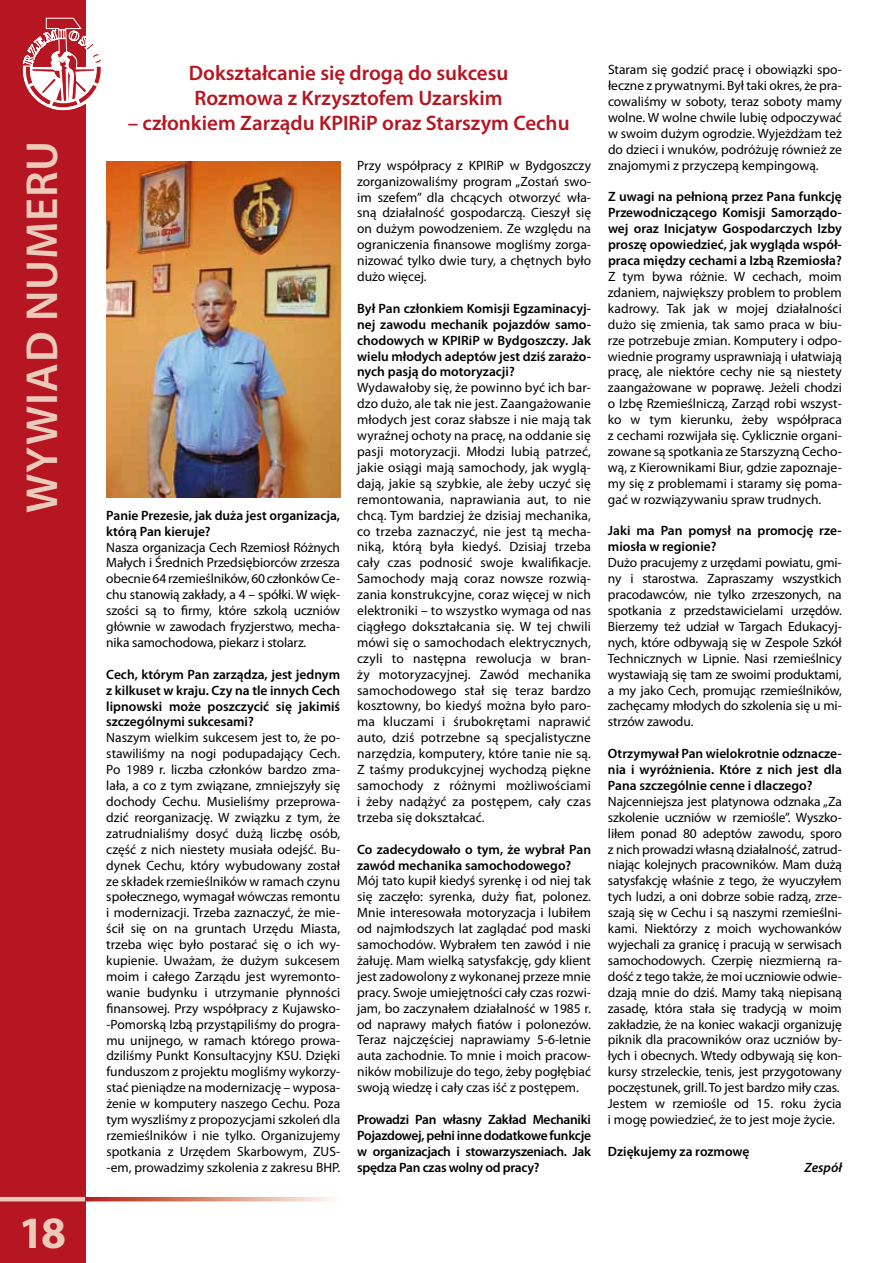
<style>
.page{position:relative;width:893px;height:1263px;background:#fff}
.page>*{position:absolute;margin:0;border:0;box-sizing:border-box;transform-origin:0 0}
.t1{font:600 45px "Myriad Pro";letter-spacing:.02em;color:#eccaba}
.t2{font:700 45px "Myriad Pro";color:#eccaba}
.t3{font:600 21px/25.2px "Myriad Pro";color:#b51621}
.t4{font:13.5px/15.9px "Myriad Pro";letter-spacing:-.01em;color:#000;text-align:justify}
.t5{font:600 13.5px/15.9px "Myriad Pro";color:#000;text-align:justify}
.t6{font:italic 600 13.5px "Myriad Pro";color:#000}
</style>
<div class="page">
<div style="left:0;top:0;width:85px;height:1263px;background:#b51621"></div>
<hr style="left:0;top:1197px;width:85px;height:4px;background:#eccaba">
<svg style="left:85px;top:1197px;width:248px;height:4px"></svg>
<svg style="left:22px;top:18px;width:80px;height:93px"></svg>
<img style="left:106px;top:162px;width:234px;height:336px">
<h1 class="t1" style="left:13px;top:512px;width:373px;rotate:-90deg">WYWIAD NUMERU</h1>
<h1 class="t2" style="left:19px;top:1203px;width:49px">18</h1>
<h2 class="t3" style="left:189px;top:59px;width:321px">Dokształcanie się drogą do sukcesu<br>Rozmowa z Krzysztofem Uzarskim</h2>
<h2 class="t3" style="left:128px;top:110px;width:443px">– członkiem Zarządu KPIRiP oraz Starszym Cechu</h2>
<p class="t5" style="left:106px;top:507px;width:235px">Panie Prezesie, jak duża jest organizacja, którą Pan kieruje?</p>
<p class="t4" style="left:106px;top:539px;width:235px">Nasza organizacja Cech Rzemiosł Różnych Małych i Średnich Przedsiębiorców zrzesza obecnie 64 rzemieślników, 60 członków Ce&shy;chu stanowią zakłady, a 4 – spółki. W więk&shy;szości są to firmy, które szkolą uczniów głównie w zawodach fryzjerstwo, mecha&shy;nika samochodowa, piekarz i stolarz.</p>
<p class="t5" style="left:106px;top:666px;width:235px">Cech, którym Pan zarządza, jest jednym z kilkuset w kraju. Czy na tle innych Cech lipnowski może poszczycić się jakimiś szczególnymi sukcesami?</p>
<p class="t4" style="left:106px;top:730px;width:235px">Naszym wielkim sukcesem jest to, że po&shy;stawiliśmy na nogi podupadający Cech.<br>Po 1989 r. liczba członków bardzo zma&shy;lała, a co z tym związane, zmniejszyły się dochody Cechu. Musieliśmy przeprowa&shy;dzić reorganizację. W związku z tym, że zatrudnialiśmy dosyć dużą liczbę osób, część z nich niestety musiała odejść. Bu&shy;dynek Cechu, który wybudowany został ze składek rzemieślników w ramach czynu społecznego, wymagał wówczas remontu i modernizacji. Trzeba zaznaczyć, że mie&shy;ścił się on na gruntach Urzędu Miasta, trzeba więc było postarać się o ich wy&shy;kupienie. Uważam, że dużym sukcesem moim i całego Zarządu jest wyremonto&shy;wanie budynku i utrzymanie płynności finansowej. Przy współpracy z Kujawsko--Pomorską Izbą przystąpiliśmy do progra&shy;mu unijnego, w ramach którego prowa&shy;dziliśmy Punkt Konsultacyjny KSU. Dzięki funduszom z projektu mogliśmy wykorzy&shy;stać pieniądze na modernizację – wyposa&shy;żenie w komputery naszego Cechu. Poza tym wyszliśmy z propozycjami szkoleń dla rzemieślników i nie tylko. Organizujemy spotkania z Urzędem Skarbowym, ZUS--em, prowadzimy szkolenia z zakresu BHP.</p>
<p class="t4" style="left:357px;top:157px;width:235px">Przy współpracy z KPIRiP w Bydgoszczy zorganizowaliśmy program „Zostań swo&shy;im szefem” dla chcących otworzyć wła&shy;sną działalność gospodarczą. Cieszył się on dużym powodzeniem. Ze względu na ograniczenia finansowe mogliśmy zorga&shy;nizować tylko dwie tury, a chętnych było dużo więcej.</p>
<p class="t5" style="left:357px;top:300px;width:235px">Był Pan członkiem Komisji Egzaminacyj&shy;nej zawodu mechanik pojazdów samo&shy;chodowych w KPIRiP w Bydgoszczy. Jak wielu młodych adeptów jest dziś zarażo&shy;nych pasją do motoryzacji?</p>
<p class="t4" style="left:357px;top:380px;width:235px">Wydawałoby się, że powinno być ich bar&shy;dzo dużo, ale tak nie jest. Zaangażowanie młodych jest coraz słabsze i nie mają tak wyraźnej ochoty na pracę, na oddanie się pasji motoryzacji. Młodzi lubią patrzeć, jakie osiągi mają samochody, jak wyglą&shy;dają, jakie są szybkie, ale żeby uczyć się remontowania, naprawiania aut, to nie chcą. Tym bardziej że dzisiaj mechanika, co trzeba zaznaczyć, nie jest tą mecha&shy;niką, którą była kiedyś. Dzisiaj trzeba cały czas podnosić swoje kwalifikacje.<br>Samochody mają coraz nowsze rozwią&shy;zania konstrukcyjne, coraz więcej w nich elektroniki – to wszystko wymaga od nas ciągłego dokształcania się. W tej chwili mówi się o samochodach elektrycznych, czyli to następna rewolucja w bran&shy;ży motoryzacyjnej. Zawód mechanika samochodowego stał się teraz bardzo kosztowny, bo kiedyś można było paro&shy;ma kluczami i śrubokrętami naprawić auto, dziś potrzebne są specjalistyczne narzędzia, komputery, które tanie nie są.<br>Z taśmy produkcyjnej wychodzą piękne samochody z różnymi możliwościami i żeby nadążyć za postępem, cały czas trzeba się dokształcać.</p>
<p class="t5" style="left:357px;top:841px;width:235px">Co zadecydowało o tym, że wybrał Pan zawód mechanika samochodowego?</p>
<p class="t4" style="left:357px;top:873px;width:235px">Mój tato kupił kiedyś syrenkę i od niej tak się zaczęło: syrenka, duży fiat, polonez.<br>Mnie interesowała motoryzacja i lubiłem od najmłodszych lat zaglądać pod maski samochodów. Wybrałem ten zawód i nie żałuję. Mam wielką satysfakcję, gdy klient jest zadowolony z wykonanej przeze mnie pracy. Swoje umiejętności cały czas rozwi&shy;jam, bo zaczynałem działalność w 1985 r. od naprawy małych fiatów i polonezów.<br>Teraz najczęściej naprawiamy 5-6-letnie auta zachodnie. To mnie i moich pracow&shy;ników mobilizuje do tego, żeby pogłębiać swoją wiedzę i cały czas iść z postępem.</p>
<p class="t5" style="left:357px;top:1111px;width:235px">Prowadzi Pan własny Zakład Mechaniki Pojazdowej, pełni innedodatkowe funkcje w organizacjach i stowarzyszeniach. Jak spędza Pan czas wolny od pracy?</p>
<p class="t4" style="left:608px;top:62px;width:235px">Staram się godzić pracę i obowiązki spo&shy;łeczne z prywatnymi. Był taki okres, że pra&shy;cowaliśmy w soboty, teraz soboty mamy wolne. W wolne chwile lubię odpoczywać w swoim dużym ogrodzie. Wyjeżdżam też do dzieci i wnuków, podróżuję również ze znajomymi z przyczepą kempingową.</p>
<p class="t5" style="left:608px;top:189px;width:235px">Z uwagi na pełnioną przez Pana funkcję Przewodniczącego Komisji Samorządo&shy;wej oraz Inicjatyw Gospodarczych Izby proszę opowiedzieć, jak wygląda współ&shy;praca między cechami a Izbą Rzemiosła?</p>
<p class="t4" style="left:608px;top:268px;width:235px">Z tym bywa różnie. W cechach, moim zdaniem, największy problem to problem kadrowy. Tak jak w mojej działalności dużo się zmienia, tak samo praca w biu&shy;rze potrzebuje zmian. Komputery i odpo&shy;wiednie programy usprawniają i ułatwiają pracę, ale niektóre cechy nie są niestety zaangażowane w poprawę. Jeżeli chodzi o Izbę Rzemieślniczą, Zarząd robi wszyst&shy;ko w tym kierunku, żeby współpraca z cechami rozwijała się. Cyklicznie organi&shy;zowane są spotkania ze Starszyzną Cecho&shy;wą, z Kierownikami Biur, gdzie zapoznaje&shy;my się z problemami i staramy się poma&shy;gać w rozwiązywaniu spraw trudnych.</p>
<p class="t5" style="left:608px;top:523px;width:235px">Jaki ma Pan pomysł na promocję rze&shy;miosła w regionie?</p>
<p class="t4" style="left:608px;top:555px;width:235px">Dużo pracujemy z urzędami powiatu, gmi&shy;ny i starostwa. Zapraszamy wszystkich pracodawców, nie tylko zrzeszonych, na spotkania z przedstawicielami urzędów.<br>Bierzemy też udział w Targach Edukacyj&shy;nych, które odbywają się w Zespole Szkół Technicznych w Lipnie. Nasi rzemieślnicy wystawiają się tam ze swoimi produktami, a my jako Cech, promując rzemieślników, zachęcamy młodych do szkolenia się u mi&shy;strzów zawodu.</p>
<p class="t5" style="left:608px;top:745px;width:235px">Otrzymywał Pan wielokrotnie odznacze&shy;nia i wyróżnienia. Które z nich jest dla Pana szczególnie cenne i dlaczego?</p>
<p class="t4" style="left:608px;top:793px;width:235px;text-align:left">Najcenniejsza jest platynowa odznaka „Za szkolenie uczniów w rzemiośle”. Wyszko&shy;liłem ponad 80 adeptów zawodu, sporo z nich prowadzi własną działalność, zatrud&shy;niając kolejnych pracowników. Mam dużą satysfakcję właśnie z tego, że wyuczyłem tych ludzi, a oni dobrze sobie radzą, zrze&shy;szają się w Cechu i są naszymi rzemieślni&shy;kami. Niektórzy z moich wychowanków wyjechali za granicę i pracują w serwisach samochodowych. Czerpię niezmierną ra&shy;dość z tego także, że moi uczniowie odwie&shy;dzają mnie do dziś. Mamy taką niepisaną zasadę, która stała się tradycją w moim zakładzie, że na koniec wakacji organizuję piknik dla pracowników oraz uczniów by&shy;łych i obecnych. Wtedy odbywają się kon&shy;kursy strzeleckie, tenis, jest przygotowany poczęstunek, grill. To jest bardzo miły czas.<br>Jestem w rzemiośle od 15. roku życia i mogę powiedzieć, że to jest moje życie.</p>
<p class="t5" style="left:608px;top:1143px;width:143px">Dziękujemy za rozmowę</p>
<p class="t6" style="left:805px;top:1158px;width:39px">Zespół</p>
</div>
